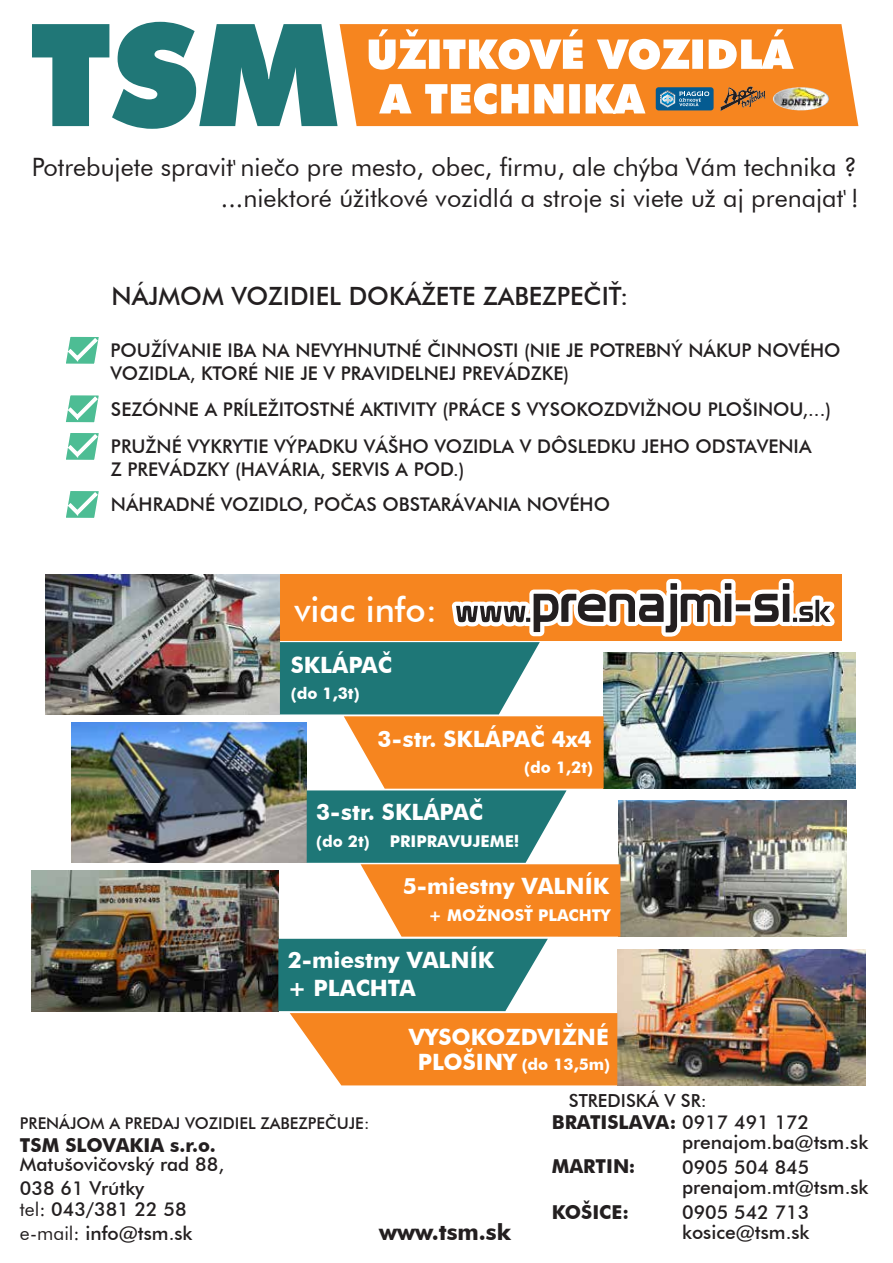
<style>
.page{position:relative;width:893px;height:1263px;background:#fff}
.page>*{position:absolute;margin:0;border:0;box-sizing:border-box;transform-origin:0 0}
.t1{font:500 34.35px "Futura BT";color:#fff}
.t2{font:25.35px "Futura BT";color:#231f20}
.t3{font:500 25.2px "Futura BT";color:#231f20}
.t4{font:700 22.5px/27.5px "Futura BT";color:#fff}
.t5{font:700 22.5px "Futura BT";color:#231f20}
.t6{font:500 19.2px/24px "Futura BT";color:#231f20}
.t7{font:700 19.2px "Futura BT";color:#231f20}
.t8{font:500 18.9px/37.7px "Futura BT";color:#231f20}
.t9{font:500 18px "Futura BT";color:#231f20}
.t10{font:700 16.2px "Futura BT";color:#fff}
.t11{font:500 16.2px "Futura BT";color:#231f20}
.s1{font-size:22.5px}
.s2{font-weight:400}
.s3{font-weight:700}
</style>
<div class="page">
<svg style="left:340px;top:24px;width:518px;height:102px;background:#f69236"></svg>
<svg style="left:32px;top:22px;width:306px;height:107px"></svg>
<img style="left:794px;top:87px;width:35px;height:23px">
<svg style="left:369px;top:29px;width:425px;height:85px"></svg>
<div style="left:74px;top:574px;width:768px;height:66px;background:#f6851f"></div>
<img style="left:46px;top:574px;width:234px;height:140px">
<img style="left:836px;top:653px;width:20px;height:136px">
<img style="left:72px;top:722px;width:206px;height:141px">
<img style="left:836px;top:800px;width:11px;height:137px">
<img style="left:32px;top:871px;width:246px;height:140px">
<img style="left:836px;top:949px;width:29px;height:136px">
<img style="left:278px;top:579px;width:558px;height:506px">
<svg style="left:66px;top:395px;width:33px;height:28px"></svg>
<svg style="left:66px;top:433px;width:33px;height:27px"></svg>
<svg style="left:66px;top:491px;width:33px;height:27px"></svg>
<svg style="left:66px;top:336px;width:33px;height:28px"></svg>
<h2 class="t2" style="left:32px;top:151px;width:827px">Potrebujete spravit niečo pre mesto, obec, firmu, ale chýba Vám technika ?</h2>
<h2 class="t2" style="left:221px;top:182px;width:639px">...niektoré úžitkové vozidlá a stroje si viete už aj prenajat !</h2>
<h3 class="t3" style="left:112px;top:280px;width:518px">NÁJMOM VOZIDIEL DOKÁŽETE ZABEZPEČIT:ˇ</h3>
<p class="t8" style="left:111px;top:339px;width:732px;line-height:22.6px">POUŽÍVANIE IBA NA NEVYHNUTNÉ ČINNOSTI (NIE JE POTREBNÝ NÁKUP NOVÉHO<br>VOZIDLA, KTORÉ NIE JE V PRAVIDELNEJ PREVÁDZKE)</p>
<p class="t8" style="left:111px;top:390px;width:722px">SEZÓNNE A PRÍLEŽITOSTNÉ AKTIVITY (PRÁCE S VYSOKOZDVIŽNOU PLOŠINOU,...)<br>PRUŽNÉ VYKRYTIE VÝPADKU VÁŠHO VOZIDLA V DÔSLEDKU JEHO ODSTAVENIA</p>
<p class="t8" style="left:111px;top:451px;width:501px;line-height:35.4px">Z PREVÁDZKY (HAVÁRIA, SERVIS A POD.)<br>NÁHRADNÉ VOZIDLO, POČAS OBSTARÁVANIA NOVÉHO</p>
<h1 class="t1" style="left:294px;top:589px;width:144px">viac info:</h1>
<p class="t4" style="left:291px;top:651px;width:103px">SKLÁPAČ</p>
<p class="t10" style="left:291px;top:684px;width:70px">(do 1,3t)</p>
<p class="t4" style="left:378px;top:725px;width:216px">3-str. SKLÁPAČ 4x4</p>
<p class="t10" style="left:524px;top:758px;width:70px">(do 1,2t)</p>
<p class="t4" style="left:316px;top:798px;width:168px">3-str. SKLÁPAČ</p>
<p class="t10" style="left:316px;top:831px;width:55px">(do 2t)</p>
<p class="t10" style="left:390px;top:831px;width:131px">PRIPRAVUJEME!</p>
<p class="t4" style="left:403px;top:872px;width:208px">5-miestny VALNÍK</p>
<p class="t10" style="left:429px;top:905px;width:183px">+ MOŽNOST PLACHTY</p>
<p class="t10" style="left:524px;top:901px;width:10px">ˇ</p>
<p class="t4" style="left:288px;top:946px;width:208px">2-miestny VALNÍK + PLACHTA</p>
<p class="t4" style="left:409px;top:1023px;width:201px">VYSOKOZDVIŽNÉ</p>
<p class="t10" style="left:418px;top:1055px;width:194px"><span class="s1">PLOŠINY</span> (do 13,5m)</p>
<p class="t11" style="left:20px;top:1113px;width:351px">PRENÁJOM A PREDAJ VOZIDIEL ZABEZPEČUJE:</p>
<p class="t6" style="left:20px;top:1152px;width:206px">Matušovičovský rad 88,<br>038 61 Vrútky</p>
<p class="t7" style="left:20px;top:1133px;width:197px">TSM SLOVAKIA s.r.o.</p>
<p class="t6" style="left:20px;top:1197px;width:174px"><span class="s2">tel:</span> 043/381 22 58 <span class="s2">e-mail:</span> info@tsm.sk</p>
<p class="t5" style="left:379px;top:1218px;width:134px">www.tsm.sk</p>
<p class="t9" style="left:569px;top:1089px;width:139px">STREDISKÁ V SR:</p>
<p class="t6" style="left:682px;top:1113px;width:188px;line-height:19.4px;text-indent:-130px"><span class="s3">BRATISLAVA:</span> 0917 491 172 prenajom.ba@tsm.sk</p>
<p class="t7" style="left:552px;top:1155px;width:85px">MARTIN:</p>
<p class="t6" style="left:682px;top:1156px;width:188px;line-height:20.1px">0905 504 845 prenajom.mt@tsm.sk</p>
<p class="t7" style="left:552px;top:1200px;width:79px">KOŠICE:</p>
<p class="t6" style="left:682px;top:1201px;width:129px;line-height:20.4px">0905 542 713 kosice@tsm.sk</p>
</div>
